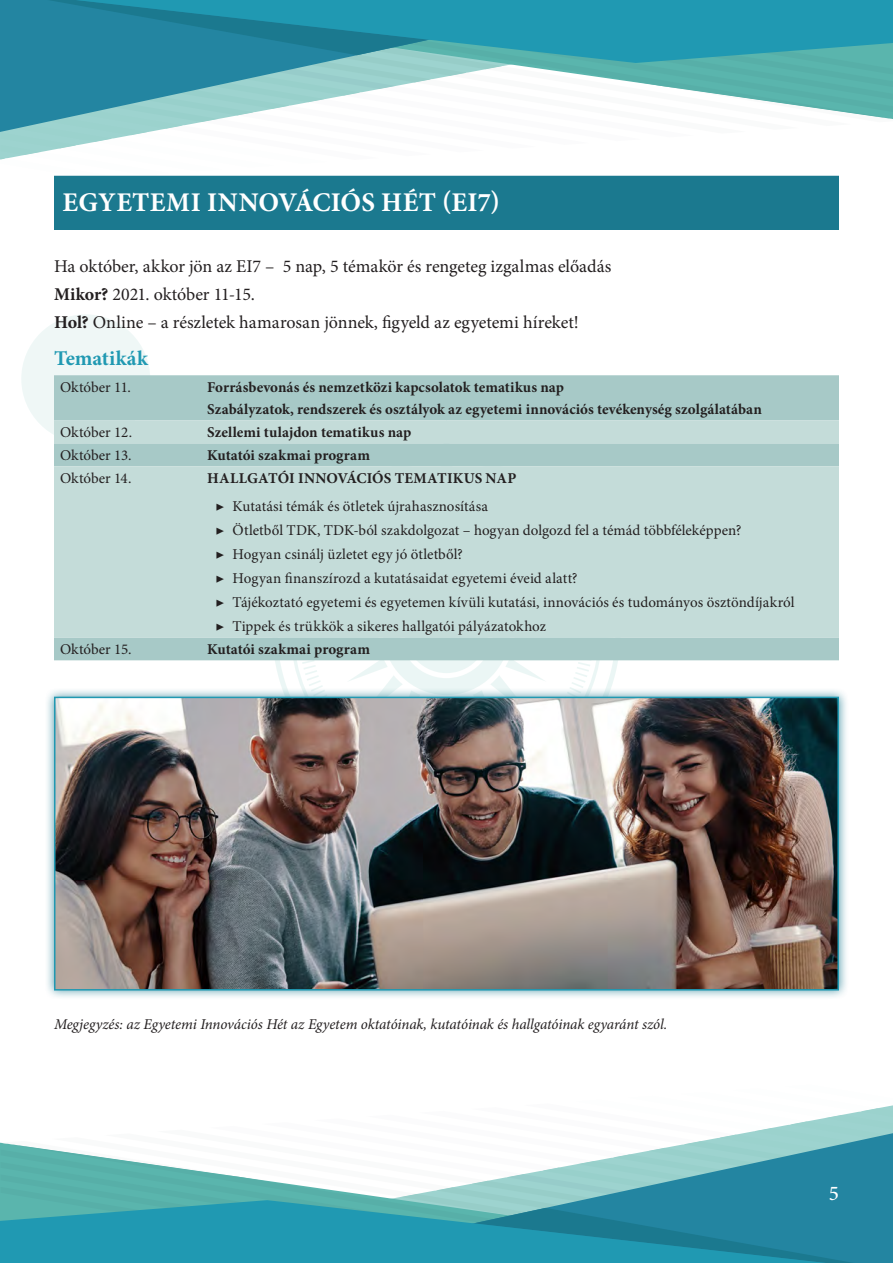
<style>
.page{position:relative;width:893px;height:1263px;background:#fff}
.page>*{position:absolute;margin:0;border:0;box-sizing:border-box;transform-origin:0 0}
.Fejezet_cím{font:700 27px "Minion Pro";letter-spacing:.005em;color:#fff}
.Címsor_2{font:700 21px "Minion Pro";color:#2099b2}
.t1{font:500 21px "Minion Pro";color:#fff}
.szöveg{font:18px "Minion Pro";letter-spacing:-.005em;color:#231f20}
.szöveg-2{font:15px "Minion Pro";color:#231f20}
.szöveg-3{font:700 15px "Minion Pro";letter-spacing:.005em;color:#231f20}
.t2{font:italic 15px "Minion Pro";letter-spacing:-.01em;color:#231f20}
.s1{font-weight:700}
</style>
<div class="page">
<svg style="left:299px;top:660px;width:295px;height:27px"></svg>
<svg style="left:1px;top:1105px;width:892px;height:95px"></svg>
<svg style="left:0;top:1200px;width:893px;height:63px;background:#2895aa"></svg>
<svg style="left:0;top:63px;width:893px;height:113px"></svg>
<svg style="left:0;top:0;width:893px;height:63px;background:#2894aa"></svg>
<div style="left:21px;top:314px;width:129px;height:129px;background:#eff7f6;border-radius:50%"></div>
<div style="left:54px;top:176px;width:785px;height:48px;background:#1b798f"></div>
<div style="left:54px;top:219px;width:785px;height:11px;background:#1b798f"></div>
<div style="left:54px;top:375px;width:785px;height:285px;background:#a7c9c7"></div>
<svg style="left:54px;top:420px;width:785px;height:217px;background:#c1dad7"></svg>
<div style="left:44px;top:687px;width:805px;height:313px;background:#1b798f;opacity:.75"></div>
<img style="left:57px;top:700px;width:779px;height:287px">
<div style="left:54px;top:697px;width:785px;height:293px;border:2px solid #2099b2"></div>
<p class="Fejezet_cím" style="left:63px;top:183px;width:439px">EGYETEMI INNOVÁCIÓS HÉT (EI7)</p>
<p class="szöveg" style="left:54px;top:254px;width:559px">Ha október, akkor jön az EI7 – 5 nap, 5 témakör és rengeteg izgalmas előadás</p>
<p class="szöveg" style="left:54px;top:282px;width:202px"><span class="s1">Mikor?</span> 2021. október 11-15.</p>
<p class="szöveg" style="left:54px;top:310px;width:526px"><span class="s1">Hol?</span> Online – a részletek hamarosan jönnek, figyeld az egyetemi híreket!</p>
<p class="Címsor_2" style="left:54px;top:343px;width:96px">Tematikák</p>
<p class="szöveg-2" style="left:60px;top:377px;width:72px">Október 11.</p>
<p class="szöveg-3" style="left:207px;top:377px;width:358px">Forrásbevonás és nemzetközi kapcsolatok tematikus nap</p>
<p class="szöveg-3" style="left:207px;top:399px;width:556px">Szabályzatok, rendszerek és osztályok az egyetemi innovációs tevékenység szolgálatában</p>
<p class="szöveg-2" style="left:60px;top:422px;width:74px">Október 12.</p>
<p class="szöveg-3" style="left:207px;top:422px;width:206px">Szellemi tulajdon tematikus nap</p>
<p class="szöveg-2" style="left:60px;top:445px;width:73px">Október 13.</p>
<p class="szöveg-3" style="left:207px;top:445px;width:165px">Kutatói szakmai program</p>
<p class="szöveg-2" style="left:60px;top:468px;width:73px">Október 14.</p>
<p class="szöveg-3" style="left:207px;top:468px;width:311px">HALLGATÓI INNOVÁCIÓS TEMATIKUS NAP</p>
<p class="szöveg-2" style="left:216px;top:497px;width:274px">▶ Kutatási témák és ötletek újrahasznosítása</p>
<p class="szöveg-2" style="left:216px;top:521px;width:527px">▶ Ötletből TDK, TDK-ból szakdolgozat – hogyan dolgozd fel a témád többféleképpen?</p>
<p class="szöveg-2" style="left:216px;top:545px;width:249px">▶ Hogyan csinálj üzletet egy jó ötletből?</p>
<p class="szöveg-2" style="left:216px;top:569px;width:364px">▶ Hogyan finanszírozd a kutatásaidat egyetemi éveid alatt?</p>
<p class="szöveg-2" style="left:216px;top:593px;width:581px">▶ Tájékoztató egyetemi és egyetemen kívüli kutatási, innovációs és tudományos ösztöndíjakról</p>
<p class="szöveg-2" style="left:216px;top:617px;width:332px">▶ Tippek és trükkök a sikeres hallgatói pályázatokhoz</p>
<p class="szöveg-2" style="left:60px;top:639px;width:73px">Október 15.</p>
<p class="szöveg-3" style="left:207px;top:639px;width:165px">Kutatói szakmai program</p>
<p class="t2" style="left:54px;top:1014px;width:615px">Megjegyzés: az Egyetemi Innovációs Hét az Egyetem oktatóinak, kutatóinak és hallgatóinak egyaránt szól.</p>
<h2 class="t1" style="left:829px;top:1178px;width:12px">5</h2>
</div>
